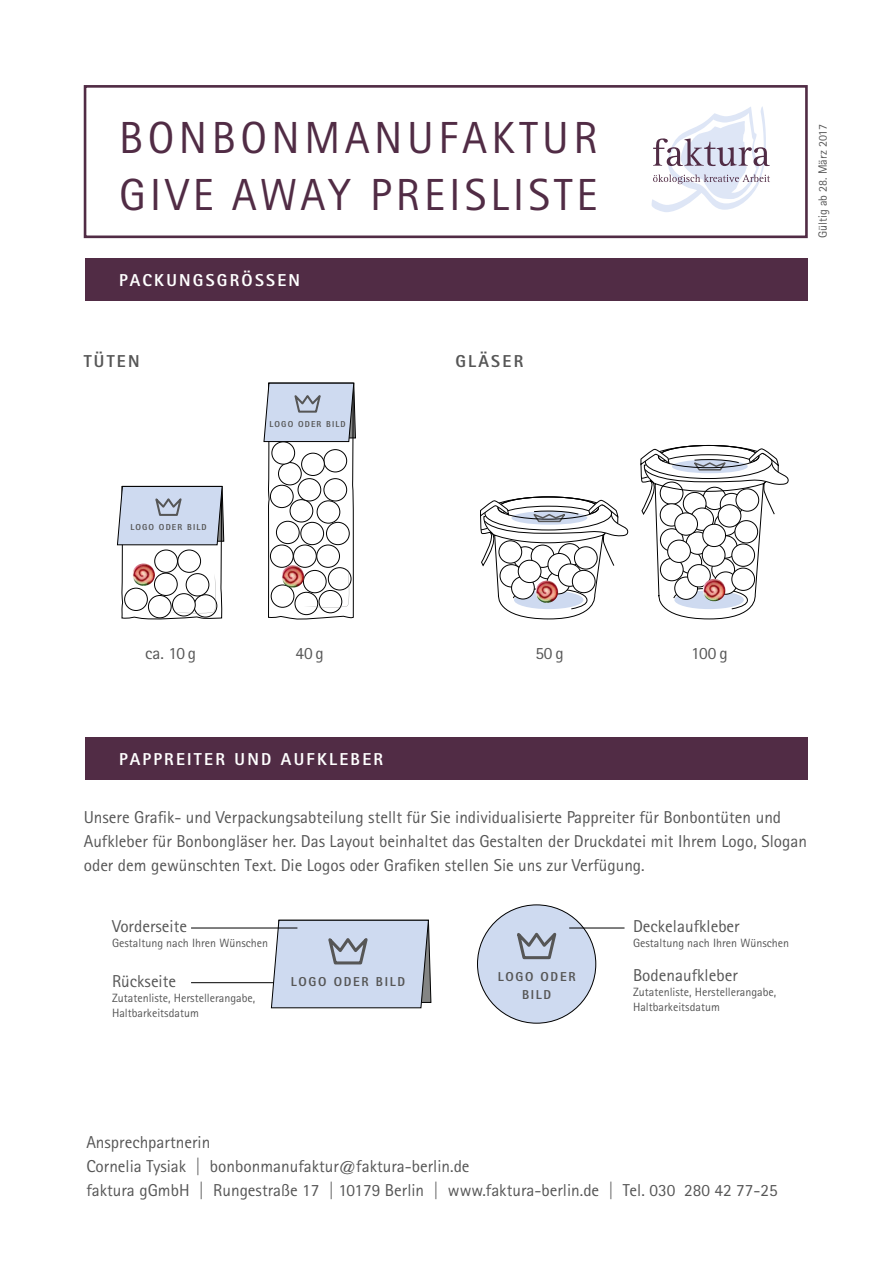
<style>
.page{position:relative;width:893px;height:1263px;background:#fff}
.page>*{position:absolute;margin:0;border:0;box-sizing:border-box;transform-origin:0 0}
.t1{font:45px/57px "Rotis Sans Serif";letter-spacing:.095em;color:#512c45}
.t2{font:17.25px/24px "Rotis Sans Serif Std";color:#565656}
.t3{font:800 17.25px "Rotis Sans Serif Std";letter-spacing:.13em;color:#fff}
.t4{font:800 17.25px "Rotis Sans Serif Std";letter-spacing:.13em;color:#565656}
.t5{font:800 12.9px/18px "Rotis Sans Serif Std";letter-spacing:.13em;color:#565656;text-align:center}
.t6{font:12px/15px "Rotis Sans Serif Std";color:#565656}
.t7{font:800 8.7px "Rotis Sans Serif Std";letter-spacing:.13em;color:#565656}
</style>
<div class="page">
<div style="left:84px;top:85px;width:724px;height:153px;border:3px solid #512c45"></div>
<svg style="left:652px;top:106px;width:118px;height:106px"></svg>
<hr style="left:191px;top:982px;width:89px;height:1px;background:#000">
<div style="left:85px;top:258px;width:723px;height:43px;background:#512c45"></div>
<div style="left:85px;top:737px;width:723px;height:43px;background:#512c45"></div>
<svg style="left:271px;top:920px;width:160px;height:88px;background:#c3cde1"></svg>
<div style="left:477px;top:905px;width:119px;height:118px;background:#cedaf0;border-radius:50%"></div>
<svg style="left:517px;top:932px;width:40px;height:28px"></svg>
<svg style="left:264px;top:383px;width:92px;height:237px"></svg>
<img style="left:282px;top:565px;width:22px;height:23px;border-radius:11px">
<svg style="left:117px;top:486px;width:107px;height:134px"></svg>
<img style="left:132px;top:563px;width:23px;height:23px;border-radius:11px">
<hr style="left:191px;top:928px;width:106px;height:1px;background:#000">
<hr style="left:569px;top:928px;width:55px;height:1px;background:#000">
<svg style="left:480px;top:496px;width:148px;height:123px"></svg>
<div style="left:500px;top:565px;width:23px;height:22px;background:#fff;border-radius:50%"></div>
<div style="left:500px;top:564px;width:23px;height:23px;border:1px solid #000;border-radius:50%"></div>
<div style="left:499px;top:541px;width:23px;height:22px;background:#fff;border-radius:50%"></div>
<div style="left:499px;top:541px;width:23px;height:22px;border:1px solid #000;border-radius:50%"></div>
<div style="left:531px;top:545px;width:23px;height:22px;background:#fff;border-radius:50%"></div>
<div style="left:531px;top:545px;width:23px;height:23px;border:1px solid #000;border-radius:50%"></div>
<svg style="left:547px;top:571px;width:23px;height:23px"></svg>
<div style="left:547px;top:571px;width:23px;height:23px;border:1px solid #000;border-radius:50%"></div>
<div style="left:512px;top:577px;width:22px;height:22px;background:#fff;border-radius:50%"></div>
<div style="left:511px;top:576px;width:23px;height:23px;border:1px solid #000;border-radius:50%"></div>
<img style="left:535px;top:581px;width:23px;height:22px;border-radius:11px">
<div style="left:548px;top:553px;width:23px;height:23px;background:#fff;border-radius:50%"></div>
<div style="left:548px;top:553px;width:23px;height:23px;border:1px solid #000;border-radius:50%"></div>
<div style="left:558px;top:564px;width:23px;height:22px;background:#fff;border-radius:50%"></div>
<div style="left:558px;top:564px;width:23px;height:22px;border:1px solid #000;border-radius:50%"></div>
<div style="left:572px;top:570px;width:23px;height:23px;background:#fff;border-radius:50%"></div>
<div style="left:572px;top:570px;width:23px;height:23px;border:1px solid #000;border-radius:50%"></div>
<div style="left:574px;top:547px;width:23px;height:22px;background:#fff;border-radius:50%"></div>
<div style="left:574px;top:547px;width:23px;height:22px;border:1px solid #000;border-radius:50%"></div>
<div style="left:518px;top:560px;width:23px;height:22px;background:#fff;border-radius:50%"></div>
<div style="left:518px;top:560px;width:23px;height:23px;border:1px solid #000;border-radius:50%"></div>
<svg style="left:640px;top:445px;width:148px;height:174px"></svg>
<div style="left:675px;top:577px;width:22px;height:22px;background:#fff;border-radius:50%"></div>
<div style="left:675px;top:577px;width:23px;height:22px;border:1px solid #000;border-radius:50%"></div>
<div style="left:660px;top:558px;width:23px;height:23px;background:#fff;border-radius:50%"></div>
<div style="left:660px;top:558px;width:23px;height:23px;border:1px solid #000;border-radius:50%"></div>
<div style="left:660px;top:529px;width:23px;height:22px;background:#fff;border-radius:50%"></div>
<div style="left:660px;top:529px;width:23px;height:22px;border:1px solid #000;border-radius:50%"></div>
<div style="left:686px;top:532px;width:23px;height:22px;background:#fff;border-radius:50%"></div>
<div style="left:686px;top:532px;width:23px;height:22px;border:1px solid #000;border-radius:50%"></div>
<svg style="left:714px;top:536px;width:23px;height:22px"></svg>
<div style="left:714px;top:536px;width:23px;height:22px;border:1px solid #000;border-radius:50%"></div>
<div style="left:668px;top:540px;width:22px;height:22px;background:#fff;border-radius:50%"></div>
<div style="left:667px;top:540px;width:24px;height:23px;border:1px solid #000;border-radius:50%"></div>
<div style="left:675px;top:513px;width:22px;height:22px;background:#fff;border-radius:50%"></div>
<div style="left:675px;top:513px;width:23px;height:22px;border:1px solid #000;border-radius:50%"></div>
<svg style="left:712px;top:558px;width:23px;height:23px"></svg>
<div style="left:712px;top:558px;width:23px;height:23px;border:1px solid #000;border-radius:50%"></div>
<div style="left:732px;top:544px;width:23px;height:22px;background:#fff;border-radius:50%"></div>
<div style="left:732px;top:544px;width:23px;height:22px;border:1px solid #000;border-radius:50%"></div>
<div style="left:735px;top:521px;width:23px;height:22px;background:#fff;border-radius:50%"></div>
<div style="left:735px;top:520px;width:23px;height:23px;border:1px solid #000;border-radius:50%"></div>
<svg style="left:714px;top:572px;width:23px;height:22px"></svg>
<div style="left:714px;top:572px;width:23px;height:22px;border:1px solid #000;border-radius:50%"></div>
<div style="left:732px;top:568px;width:23px;height:22px;background:#fff;border-radius:50%"></div>
<div style="left:732px;top:568px;width:23px;height:23px;border:1px solid #000;border-radius:50%"></div>
<div style="left:702px;top:544px;width:23px;height:22px;background:#fff;border-radius:50%"></div>
<div style="left:702px;top:544px;width:23px;height:22px;border:1px solid #000;border-radius:50%"></div>
<div style="left:688px;top:565px;width:22px;height:22px;background:#fff;border-radius:50%"></div>
<div style="left:687px;top:564px;width:23px;height:23px;border:1px solid #000;border-radius:50%"></div>
<img style="left:703px;top:579px;width:22px;height:22px;border-radius:11px">
<div style="left:703px;top:524px;width:22px;height:22px;background:#fff;border-radius:50%"></div>
<div style="left:703px;top:524px;width:23px;height:23px;border:1px solid #000;border-radius:50%"></div>
<div style="left:736px;top:489px;width:23px;height:22px;background:#fff;border-radius:50%"></div>
<div style="left:736px;top:489px;width:23px;height:22px;border:1px solid #000;border-radius:50%"></div>
<h1 class="t1" style="left:119px;top:108px;width:480px">BONBONMANUFAKTUR<br>GIVE AWAY PREISLISTE</h1>
<p class="t6" style="left:815px;top:238px;width:116px;rotate:-90deg">Gültig ab 28. März 2017</p>
<p class="t3" style="left:119px;top:269px;width:182px">PACKUNGSGRÖSSEN</p>
<p class="t4" style="left:84px;top:350px;width:57px">TÜTEN</p>
<p class="t4" style="left:455px;top:350px;width:69px">GLÄSER</p>
<p class="t7" style="left:130px;top:522px;width:78px">LOGO ODER BILD</p>
<p class="t7" style="left:269px;top:419px;width:78px">LOGO ODER BILD</p>
<p class="t2" style="left:145px;top:641px;width:53px">ca. 10 g</p>
<p class="t2" style="left:295px;top:641px;width:30px">40g</p>
<p class="t2" style="left:535px;top:641px;width:30px">50g</p>
<p class="t2" style="left:691px;top:641px;width:38px">100 g</p>
<p class="t3" style="left:119px;top:748px;width:266px">PAPPREITER UND AUFKLEBER</p>
<p class="t2" style="left:84px;top:805px;width:725px">Unsere Grafik- und Verpackungsabteilung stellt für Sie individualisierte Pappreiter für Bonbontüten und<br>Aufkleber für Bonbongläser her. Das Layout beinhaltet das Gestalten der Druckdatei mit Ihrem Logo, Slogan oder dem gewünschten Text. Die Logos oder Grafiken stellen Sie uns zur Verfügung.</p>
<p class="t2" style="left:112px;top:914px;width:77px">Vorderseite</p>
<p class="t6" style="left:112px;top:936px;width:158px">Gestaltung nach Ihren Wünschen</p>
<p class="t2" style="left:112px;top:969px;width:66px">Rückseite</p>
<p class="t6" style="left:112px;top:990px;width:145px">Zutatenliste, Herstellerangabe,<br>Haltbarkeitsdatum</p>
<p class="t5" style="left:291px;top:972px;width:116px">LOGO ODER BILD</p>
<p class="t5" style="left:498px;top:967px;width:79px">LOGO ODER<br>BILD</p>
<p class="t2" style="left:633px;top:914px;width:108px">Deckelaufkleber</p>
<p class="t6" style="left:633px;top:936px;width:158px">Gestaltung nach Ihren Wünschen</p>
<p class="t2" style="left:633px;top:963px;width:106px">Bodenaufkleber</p>
<p class="t6" style="left:633px;top:984px;width:145px">Zutatenliste, Herstellerangabe,<br>Haltbarkeitsdatum</p>
<p class="t2" style="left:86px;top:1130px;width:693px">Ansprechpartnerin<br>Cornelia Tysiak | bonbonmanufaktur@faktura-berlin.de<br>faktura gGmbH | Rungestraße 17 | 10179 Berlin | www.faktura-berlin.de | Tel. 030 280 42 77-25</p>
</div>
